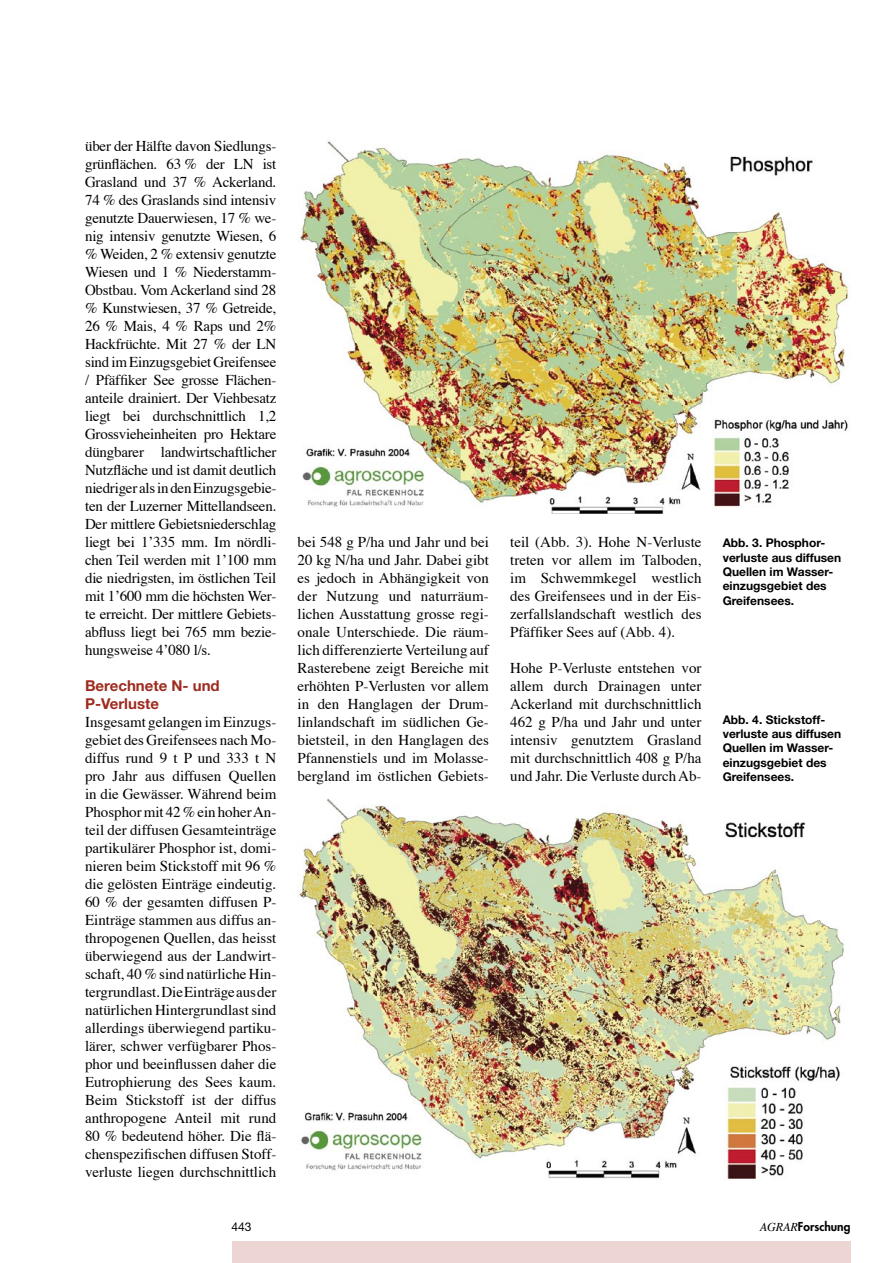
<style>
.page{position:relative;width:893px;height:1263px;background:#fff}
.page>*{position:absolute;margin:0;border:0;box-sizing:border-box;transform-origin:0 0}
.Texte{font:15px/18px "Times";color:#000;text-align:justify}
.Titre_texte{font:700 15px/18px "Helvetica Neue";color:#9e2b1e}
.Légende_photo{font:700 12px/14.4px "Helvetica Neue";color:#000}
.t1{font:800 12px "Futura";color:#000}
.t2{font:12px "Helvetica Neue";color:#000}
.s1{font-family:"Times";font-weight:400;font-style:italic}
</style>
<div class="page">
<div style="left:232px;top:1242px;width:618px;height:21px;background:#ecd5d2"></div>
<img style="left:299px;top:798px;width:545px;height:381px">
<img style="left:298px;top:141px;width:551px;height:373px">
<p class="Texte" style="left:85px;top:138px;width:193px">über der Hälfte davon Siedlungs&shy;grünflächen. 63 % der LN ist Grasland und 37 % Ackerland.<br>74 % des Graslands sind intensiv genutzte Dauerwiesen, 17 % we&shy;nig intensiv genutzte Wiesen, 6 % Weiden, 2 % extensiv genutzte Wiesen und 1 % Niederstamm-Obstbau. Vom Ackerland sind 28 % Kunstwiesen, 37 % Getreide, 26 % Mais, 4 % Raps und 2% Hackfrüchte. Mit 27 % der LN sind im Einzugsgebiet Greifensee / Pfäffiker See grosse Flächen&shy;anteile drainiert. Der Viehbesatz liegt bei durchschnittlich 1,2<br>Grossvieheinheiten pro Hektare düngbarer landwirtschaftlicher Nutzfläche und ist damit deutlich niedriger als in den Einzugsgebie&shy;ten der Luzerner Mittellandseen.<br>Der mittlere Gebietsniederschlag liegt bei 1ʼ335 mm. Im nördli&shy;chen Teil werden mit 1ʼ100 mm die niedrigsten, im östlichen Teil mit 1ʼ600 mm die höchsten Wer&shy;te erreicht. Der mittlere Gebiets&shy;abfluss liegt bei 765 mm bezie&shy;hungsweise 4ʼ080 l/s.</p>
<p class="Titre_texte" style="left:85px;top:676px;width:136px">Berechnete N- und<br>P-Verluste</p>
<p class="Texte" style="left:85px;top:714px;width:193px">Insgesamt gelangen im Einzugs&shy;gebiet des Greifensees nach Mo&shy;diffus rund 9 t P und 333 t N pro Jahr aus diffusen Quellen in die Gewässer. Während beim Phosphor mit 42 % ein hoher An&shy;teil der diffusen Gesamteinträge partikulärer Phosphor ist, domi&shy;nieren beim Stickstoff mit 96 % die gelösten Einträge eindeutig.<br>60 % der gesamten diffusen P-Einträge stammen aus diffus an&shy;thropogenen Quellen, das heisst überwiegend aus der Landwirt&shy;schaft, 40 % sind natürliche Hin&shy;tergrundlast. Die Einträge aus der natürlichen Hintergrundlast sind allerdings überwiegend partiku&shy;lärer, schwer verfügbarer Phos&shy;phor und beeinflussen daher die Eutrophierung des Sees kaum.<br>Beim Stickstoff ist der diffus anthropogene Anteil mit rund 80 % bedeutend höher. Die flä&shy;chenspezifischen diffusen Stoff&shy;verluste liegen durchschnittlich</p>
<p class="Texte" style="left:298px;top:534px;width:193px">bei 548 g P/ha und Jahr und bei 20 kg N/ha und Jahr. Dabei gibt es jedoch in Abhängigkeit von der Nutzung und naturräum&shy;lichen Ausstattung grosse regi&shy;onale Unterschiede. Die räum&shy;lich differenzierte Verteilung auf Rasterebene zeigt Bereiche mit erhöhten P-Verlusten vor allem in den Hanglagen der Drum&shy;linlandschaft im südlichen Ge&shy;bietsteil, in den Hanglagen des Pfannenstiels und im Molasse&shy;bergland im östlichen Gebiets-</p>
<p class="Texte" style="left:510px;top:534px;width:193px">teil (Abb. 3). Hohe N-Verluste treten vor allem im Talboden, im Schwemmkegel westlich des Greifensees und in der Eis&shy;zerfallslandschaft westlich des Pfäffiker Sees auf (Abb. 4).</p>
<p class="Texte" style="left:510px;top:660px;width:193px">Hohe P-Verluste entstehen vor allem durch Drainagen unter Ackerland mit durchschnittlich 462 g P/ha und Jahr und unter intensiv genutztem Grasland mit durchschnittlich 408 g P/ha und Jahr. Die Verluste durch Ab-</p>
<p class="Légende_photo" style="left:723px;top:535px;width:120px">Abb. 3. Phosphor&shy;verluste aus diffusen<br>Quellen im Wasser&shy;einzugsgebiet des<br>Greifensees.</p>
<p class="Légende_photo" style="left:723px;top:712px;width:120px">Abb. 4. Stickstoff&shy;verluste aus diffusen<br>Quellen im Wasser&shy;einzugsgebiet des<br>Greifensees.</p>
<p class="t2" style="left:232px;top:1220px;width:22px">443</p>
<p class="t1" style="left:760px;top:1219px;width:92px"><span class="s1">AGRAR</span>Forschung</p>
</div>
